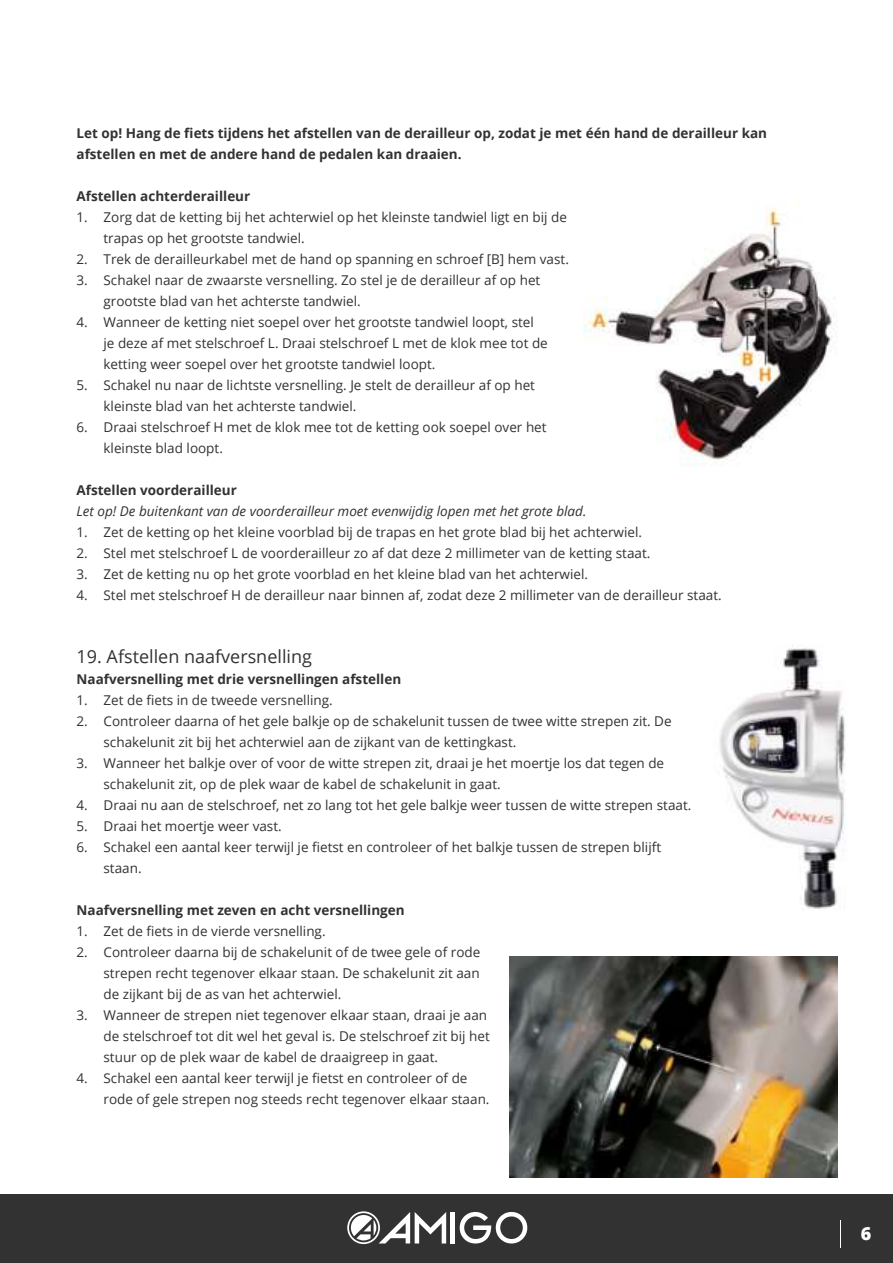
<style>
.page{position:relative;width:893px;height:1263px;background:#fff}
.page>*{position:absolute;margin:0;border:0;box-sizing:border-box;transform-origin:0 0}
.t1{font:18px "Open Sans";color:#333232}
.t2{font:800 18px "Open Sans";color:#fff}
.t3{font:13.5px/21px "Open Sans";color:#333232}
.t4{font:700 13.5px/21px "Open Sans";color:#333232}
.t5{font:italic 13.5px "Open Sans";color:#333232}
</style>
<div class="page">
<div style="left:0;top:1194px;width:893px;height:69px;background:#333232"></div>
<hr style="left:451px;top:1212px;width:4px;height:31px;background:#fff">
<svg style="left:460px;top:1212px;width:67px;height:31px"></svg>
<svg style="left:347px;top:1211px;width:99px;height:33px"></svg>
<img style="left:584px;top:208px;width:253px;height:258px">
<svg style="left:840px;top:1220px;width:1px;height:28px"></svg>
<img style="left:719px;top:648px;width:127px;height:261px">
<img style="left:509px;top:957px;width:329px;height:221px">
<p class="t4" style="left:77px;top:122px;width:692px">Let op! Hang de fiets tijdens het afstellen van de derailleur op, zodat je met één hand de derailleur kan afstellen en met de andere hand de pedalen kan draaien.</p>
<p class="t4" style="left:77px;top:185px;width:175px">Afstellen achterderailleur</p>
<p class="t3" style="left:104px;top:208px;width:465px;text-indent:-27px">1. Zorg dat de ketting bij het achterwiel op het kleinste tandwiel ligt en bij de trapas op het grootste tandwiel.</p>
<p class="t3" style="left:77px;top:250px;width:494px">2. Trek de derailleurkabel met de hand op spanning en schroef [B] hem vast.</p>
<p class="t3" style="left:104px;top:271px;width:438px;text-indent:-27px">3. Schakel naar de zwaarste versnelling. Zo stel je de derailleur af op het grootste blad van het achterste tandwiel.</p>
<p class="t3" style="left:104px;top:313px;width:446px;text-indent:-27px">4. Wanneer de ketting niet soepel over het grootste tandwiel loopt, stel je deze af met stelschroef L. Draai stelschroef L met de klok mee tot de ketting weer soepel over het grootste tandwiel loopt.</p>
<p class="t3" style="left:104px;top:376px;width:433px;text-indent:-27px">5. Schakel nu naar de lichtste versnelling. Je stelt de derailleur af op het kleinste blad van het achterste tandwiel.</p>
<p class="t3" style="left:104px;top:418px;width:445px;text-indent:-27px">6. Draai stelschroef H met de klok mee tot de ketting ook soepel over het kleinste blad loopt.</p>
<p class="t4" style="left:77px;top:479px;width:162px">Afstellen voorderailleur</p>
<p class="t5" style="left:77px;top:502px;width:511px">Let op! De buitenkant van de voorderailleur moet evenwijdig lopen met het grote blad.</p>
<p class="t3" style="left:77px;top:523px;width:567px">1. Zet de ketting op het kleine voorblad bij de trapas en het grote blad bij het achterwiel.</p>
<p class="t3" style="left:77px;top:544px;width:575px">2. Stel met stelschroef L de voorderailleur zo af dat deze 2 millimeter van de ketting staat.</p>
<p class="t3" style="left:77px;top:565px;width:513px">3. Zet de ketting nu op het grote voorblad en het kleine blad van het achterwiel.</p>
<p class="t3" style="left:77px;top:586px;width:647px">4. Stel met stelschroef H de derailleur naar binnen af, zodat deze 2 millimeter van de derailleur staat.</p>
<h1 class="t1" style="left:77px;top:649px;width:237px">19. Afstellen naafversnelling</h1>
<p class="t4" style="left:77px;top:668px;width:326px">Naafversnelling met drie versnellingen afstellen</p>
<p class="t3" style="left:77px;top:691px;width:258px">1. Zet de fiets in de tweede versnelling.</p>
<p class="t3" style="left:104px;top:712px;width:570px;text-indent:-27px">2. Controleer daarna of het gele balkje op de schakelunit tussen de twee witte strepen zit. De schakelunit zit bij het achterwiel aan de zijkant van de kettingkast.</p>
<p class="t3" style="left:104px;top:754px;width:562px;text-indent:-27px">3. Wanneer het balkje over of voor de witte strepen zit, draai je het moertje los dat tegen de schakelunit zit, op de plek waar de kabel de schakelunit in gaat.</p>
<p class="t3" style="left:77px;top:796px;width:616px">4. Draai nu aan de stelschroef, net zo lang tot het gele balkje weer tussen de witte strepen staat.</p>
<p class="t3" style="left:77px;top:817px;width:207px">5. Draai het moertje weer vast.</p>
<p class="t3" style="left:104px;top:838px;width:559px;text-indent:-27px">6. Schakel een aantal keer terwijl je fietst en controleer of het balkje tussen de strepen blijft staan.</p>
<p class="t4" style="left:77px;top:899px;width:330px">Naafversnelling met zeven en acht versnellingen</p>
<p class="t3" style="left:77px;top:922px;width:251px">1. Zet de fiets in de vierde versnelling.</p>
<p class="t3" style="left:104px;top:943px;width:378px;text-align:justify;text-indent:-27px">2. Controleer daarna bij de schakelunit of de twee gele of rode strepen recht tegenover elkaar staan. De schakelunit zit aan de zijkant bij de as van het achterwiel.</p>
<p class="t3" style="left:104px;top:1006px;width:388px;text-indent:-27px">3. Wanneer de strepen niet tegenover elkaar staan, draai je aan de stelschroef tot dit wel het geval is. De stelschroef zit bij het stuur op de plek waar de kabel de draaigreep in gaat.</p>
<p class="t3" style="left:104px;top:1069px;width:387px;text-indent:-27px">4. Schakel een aantal keer terwijl je fietst en controleer of de rode of gele strepen nog steeds recht tegenover elkaar staan.</p>
<h1 class="t2" style="left:861px;top:1224px;width:12px">6</h1>
</div>
